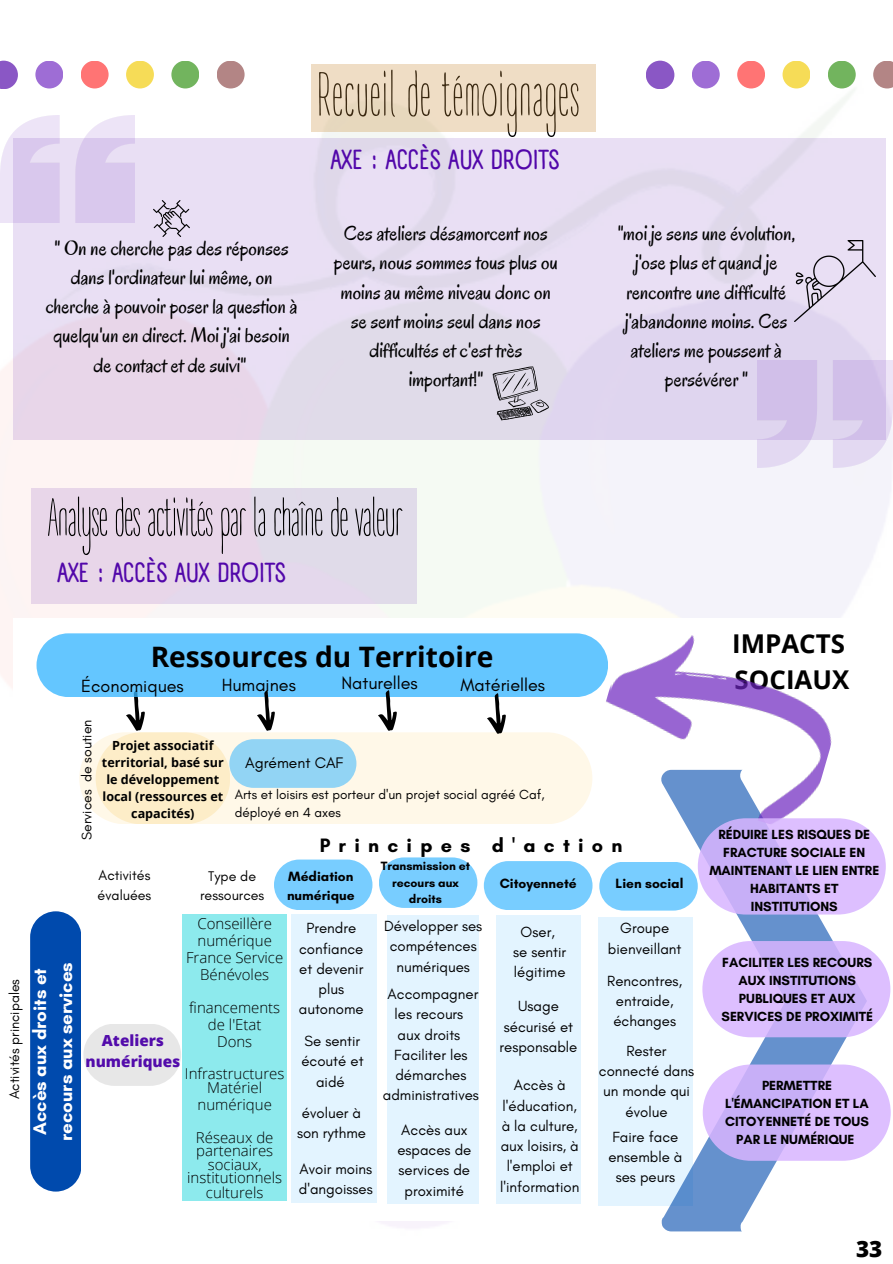
<style>
.page{position:relative;width:893px;height:1264px;background:#fff}
.page>*{position:absolute;margin:0;border:0;box-sizing:border-box;transform-origin:0 0}
.t1{font:60px "A Day Without Sun";letter-spacing:.03em;color:#000}
.t2{font:51px "A Day Without Sun";color:#000}
.t3{font:700 28.2px "Open Sans";color:#000}
.t4{font:700 27px "A Day Without Sun Text";color:#5207aa}
.t5{font:700 25.95px "Open Sans";color:#000}
.t6{font:800 22.5px "Open Sans";color:#000}
.t7{font:21px/29.2px "Oregano";color:#000;text-align:center}
.t8{font:700 19.8px "Glacial Indifference";letter-spacing:.415em;color:#000}
.t9{font:700 18.6px/25.8px "Glacial Indifference";color:#fff;text-align:center}
.t10{font:18px "Glacial Indifference";color:#000}
.t11{font:15.6px "Glacial Indifference";color:#000}
.t12{font:800 15.3px/21.3px "Open Sans";color:#530cab;text-align:center}
.t13{font:15px/20.2px "Glacial Indifference";color:#000;text-align:center}
.t14{font:300 15px/16.8px "Open Sans";color:#000;text-align:center}
.t15{font:14.25px/19px "Glacial Indifference";color:#000}
.t16{font:14.1px "Glacial Indifference";color:#000}
.t17{font:13.95px "Glacial Indifference";color:#000}
.t18{font:700 13.65px/19px "Glacial Indifference";color:#000}
.t19{font:700 13.5px/18px "Glacial Indifference";color:#000;text-align:center}
.t20{font:13.5px/18px "Glacial Indifference";color:#000}
.t21{font:700 12.6px/16.8px "Open Sans";color:#000;text-align:center}
.t22{font:700 12.15px/16.4px "Glacial Indifference";color:#000;text-align:center}
</style>
<div class="page">
<img style="left:0;top:60px;width:892px;height:1172px">
<div style="left:13px;top:138px;width:872px;height:302px;background:#e8dff3"></div>
<img style="left:0;top:115px;width:135px;height:107px">
<img style="left:757px;top:361px;width:135px;height:107px">
<div style="left:311px;top:65px;width:284px;height:67px;background:#efddc5"></div>
<div style="left:31px;top:488px;width:386px;height:116px;background:#e8d6e9"></div>
<svg style="left:0;top:61px;width:18px;height:28px"></svg>
<div style="left:217px;top:61px;width:27px;height:27px;background:#b38585;border-radius:50%"></div>
<div style="left:126px;top:61px;width:28px;height:27px;background:#f6dc57;border-radius:50%"></div>
<div style="left:171px;top:61px;width:28px;height:27px;background:#72b45e;border-radius:50%"></div>
<div style="left:81px;top:61px;width:28px;height:27px;background:#ff7474;border-radius:50%"></div>
<div style="left:35px;top:61px;width:28px;height:27px;background:#9e6dd5;border-radius:50%"></div>
<div style="left:645px;top:61px;width:29px;height:28px;background:#8a57c5;border-radius:50%"></div>
<svg style="left:873px;top:61px;width:19px;height:27px"></svg>
<div style="left:782px;top:61px;width:28px;height:27px;background:#f6dc57;border-radius:50%"></div>
<div style="left:827px;top:61px;width:28px;height:27px;background:#72b45e;border-radius:50%"></div>
<div style="left:737px;top:61px;width:28px;height:27px;background:#ff7474;border-radius:50%"></div>
<div style="left:691px;top:61px;width:28px;height:27px;background:#9e6dd5;border-radius:50%"></div>
<div style="left:13px;top:618px;width:869px;height:602px;background:#fff"></div>
<div style="left:79px;top:732px;width:513px;height:92px;background:#fff8e8;border-radius:46px"></div>
<div style="left:96px;top:732px;width:134px;height:91px;background:#fdedc8;border-radius:46px"></div>
<svg style="left:229px;top:739px;width:127px;height:48px;background:#9ad6f2"></svg>
<div style="left:274px;top:859px;width:98px;height:50px;background:#78cdff;border-radius:25px"></div>
<div style="left:484px;top:861px;width:108px;height:48px;background:#78cdff;border-radius:24px"></div>
<svg style="left:599px;top:862px;width:61px;height:48px;background:#83d1ff"></svg>
<img style="left:126px;top:696px;width:18px;height:34px">
<div style="left:36px;top:633px;width:549px;height:63px;background:#64c6ff"></div>
<img style="left:378px;top:691px;width:18px;height:39px">
<img style="left:487px;top:694px;width:18px;height:39px">
<img style="left:257px;top:691px;width:18px;height:39px">
<svg style="left:30px;top:911px;width:51px;height:280px;background:#0b52b0"></svg>
<div style="left:83px;top:1023px;width:98px;height:62px;background:#e7e7e7;border-radius:31px"></div>
<div style="left:182px;top:914px;width:104px;height:287px;background:#8deaed"></div>
<div style="left:379px;top:857px;width:98px;height:50px;background:#78cdff;border-radius:25px"></div>
<div style="left:291px;top:914px;width:85px;height:288px;background:#e3f4ff"></div>
<div style="left:598px;top:917px;width:95px;height:288px;background:#e3f4ff"></div>
<svg style="left:660px;top:834px;width:79px;height:397px"></svg>
<svg style="left:739px;top:765px;width:153px;height:467px"></svg>
<img style="left:585px;top:617px;width:264px;height:217px">
<div style="left:702px;top:941px;width:188px;height:96px;background:linear-gradient(to bottom,#d3b8fb,#d2b7fb);border-radius:48px"></div>
<div style="left:387px;top:914px;width:92px;height:289px;background:#e3f4ff"></div>
<div style="left:496px;top:915px;width:84px;height:288px;background:#e3f4ff"></div>
<div style="left:702px;top:1064px;width:188px;height:96px;background:linear-gradient(to bottom,#d2b7fb,#d4b9fc);border-radius:48px"></div>
<div style="left:697px;top:818px;width:188px;height:96px;background:linear-gradient(to bottom,#d5b9fc,#d1b6fb);border-radius:48px"></div>
<svg style="left:492px;top:366px;width:57px;height:54px"></svg>
<img style="left:154px;top:201px;width:36px;height:36px">
<img style="left:794px;top:240px;width:81px;height:81px">
<p class="t1" style="left:317px;top:58px;width:263px">Recueil de témoignages</p>
<p class="t4" style="left:331px;top:143px;width:230px">AXE : ACCÈS AUX DROITS</p>
<p class="t7" style="left:46px;top:233px;width:253px">" On ne cherche pas des réponses dans l'ordinateur lui même, on cherche à pouvoir poser la question à quelqu'un en direct. Moi j'ai besoin de contact et de suivi"</p>
<p class="t7" style="left:334px;top:219px;width:225px">Ces ateliers désamorcent nos peurs, nous sommes tous plus ou moins au même niveau donc on se sent moins seul dans nos difficultés et c'est très important!"</p>
<p class="t7" style="left:617px;top:219px;width:179px">"moi je sens une évolution, j'ose plus et quand je rencontre une difficulté j'abandonne moins. Ces ateliers me poussent à persévérer "</p>
<p class="t2" style="left:48px;top:487px;width:356px">Analyse des activités par la chaîne de valeur</p>
<p class="t4" style="left:57px;top:556px;width:230px">AXE : ACCÈS AUX DROITS</p>
<p class="t3" style="left:151px;top:636px;width:344px">Ressources du Territoire</p>
<p class="t5" style="left:732px;top:625px;width:114px">IMPACTS</p>
<p class="t10" style="left:81px;top:675px;width:104px">Économiques</p>
<p class="t10" style="left:341px;top:672px;width:78px">Naturelles</p>
<p class="t10" style="left:460px;top:673px;width:86px">Matérielles</p>
<p class="t5" style="left:734px;top:661px;width:116px">SOCIAUX</p>
<p class="t10" style="left:222px;top:673px;width:76px">Humaines</p>
<p class="t17" style="left:6px;top:1099px;width:122px;rotate:-90deg">Activités principales</p>
<p class="t9" style="left:27px;top:1140px;width:180px;rotate:-90deg">Accès aux droits et recours aux services</p>
<p class="t16" style="left:78px;top:839px;width:122px;rotate:-90deg">Services de soutien</p>
<p class="t21" style="left:102px;top:737px;width:123px">Projet associatif territorial, basé sur le développement local (ressources et capacités)</p>
<p class="t11" style="left:245px;top:753px;width:100px">Agrément CAF</p>
<p class="t20" style="left:235px;top:785px;width:311px">Arts et loisirs est porteur d'un projet social agréé Caf, déployé en 4 axes</p>
<p class="t8" style="left:320px;top:832px;width:304px">Principes d'action</p>
<p class="t15" style="left:98px;top:866px;width:55px">Activités évaluées</p>
<p class="t15" style="left:200px;top:866px;width:65px;text-align:center">Type de ressources</p>
<p class="t18" style="left:287px;top:866px;width:69px">Médiation numérique</p>
<p class="t22" style="left:381px;top:858px;width:91px">Transmission et recours aux droits</p>
<p class="t14" style="left:186px;top:914px;width:99px">Conseillère numérique<br>France Service</p>
<p class="t14" style="left:200px;top:965px;width:70px">Bénévoles</p>
<p class="t14" style="left:189px;top:999px;width:93px">financements de l'Etat</p>
<p class="t14" style="left:217px;top:1032px;width:37px">Dons</p>
<p class="t14" style="left:185px;top:1064px;width:101px">Infrastructures</p>
<p class="t14" style="left:197px;top:1078px;width:76px">Matériel numérique</p>
<p class="t14" style="left:187px;top:1129px;width:96px;line-height:13.5px">Réseaux de partenaires sociaux, institutionnels</p>
<p class="t14" style="left:206px;top:1183px;width:59px">culturels</p>
<p class="t12" style="left:85px;top:1029px;width:96px">Ateliers numériques</p>
<p class="t13" style="left:299px;top:917px;width:66px">Prendre confiance et devenir plus autonome</p>
<p class="t13" style="left:301px;top:1030px;width:64px">Se sentir écouté et aidé</p>
<p class="t13" style="left:297px;top:1102px;width:71px">évoluer à son rythme</p>
<p class="t13" style="left:299px;top:1158px;width:75px;text-align:left">Avoir moins d'angoisses</p>
<p class="t13" style="left:384px;top:915px;width:100px">Développer ses compétences numériques</p>
<p class="t13" style="left:387px;top:983px;width:92px">Accompagner les recours</p>
<p class="t13" style="left:397px;top:1024px;width:64px">aux droits</p>
<p class="t13" style="left:383px;top:1044px;width:98px">Faciliter les démarches administratives</p>
<p class="t13" style="left:397px;top:1119px;width:76px">Accès aux espaces de services de proximité</p>
<p class="t18" style="left:499px;top:873px;width:78px">Citoyenneté</p>
<p class="t13" style="left:520px;top:921px;width:36px">Oser,</p>
<p class="t13" style="left:513px;top:941px;width:55px;text-align:left">se sentir légitime</p>
<p class="t13" style="left:499px;top:995px;width:79px">Usage sécurisé et responsable</p>
<p class="t13" style="left:500px;top:1074px;width:81px">Accès à l'éducation, à la culture, aux loisirs, à l'emploi et l'information</p>
<p class="t18" style="left:615px;top:873px;width:69px">Lien social</p>
<p class="t13" style="left:608px;top:917px;width:75px">Groupe bienveillant</p>
<p class="t13" style="left:607px;top:970px;width:76px">Rencontres, entraide, échanges</p>
<p class="t13" style="left:599px;top:1040px;width:97px">Rester connecté dans un monde qui évolue</p>
<p class="t13" style="left:608px;top:1126px;width:75px">Faire face ensemble à ses peurs</p>
<p class="t19" style="left:709px;top:825px;width:171px">RÉDUIRE LES RISQUES DE<br>FRACTURE SOCIALE EN<br>MAINTENANT LE LIEN ENTRE<br>HABITANTS ET<br>INSTITUTIONS</p>
<p class="t19" style="left:721px;top:952px;width:153px">FACILITER LES RECOURS<br>AUX INSTITUTIONS<br>PUBLIQUES ET AUX<br>SERVICES DE PROXIMITÉ</p>
<p class="t19" style="left:725px;top:1076px;width:145px">PERMETTRE<br>L'ÉMANCIPATION ET LA<br>CITOYENNETÉ DE TOUS<br>PAR LE NUMÉRIQUE</p>
<p class="t6" style="left:856px;top:1232px;width:28px">33</p>
</div>
